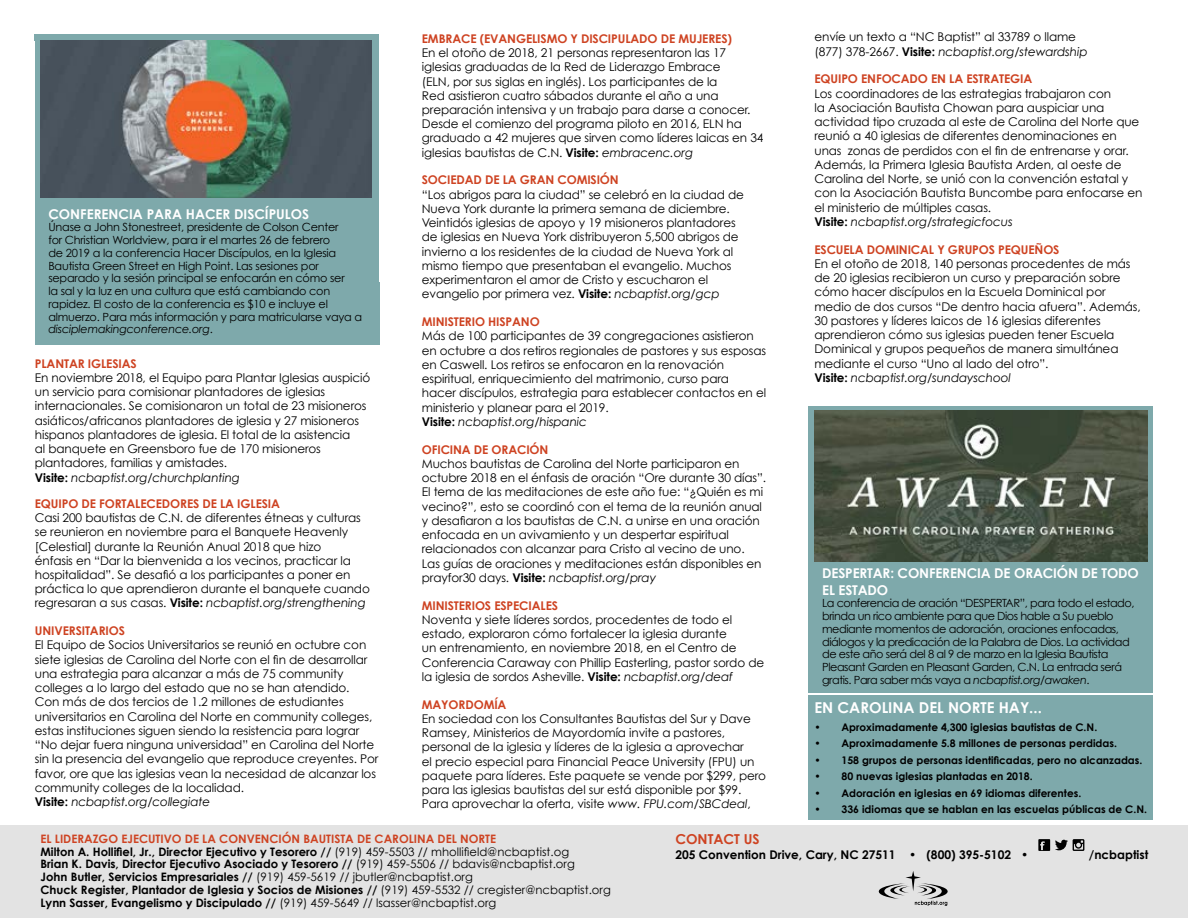
<style>
.page{position:relative;width:1188px;height:918px;background:#fff}
.page>*{position:absolute;margin:0;border:0;box-sizing:border-box;transform-origin:0 0}
.t1{font:700 15px "Century Gothic";color:#fff}
.t2{font:700 13.65px "Century Gothic";color:#ce4322}
.t3{font:700 13.5px/16.2px "Century Gothic";letter-spacing:-.01em;color:#fff}
.t4{font:12px/14.2px "Century Gothic";letter-spacing:-.01em;color:#000}
.t5{font:700 12px "Century Gothic";letter-spacing:-.01em;color:#ce4322}
.t6{font:700 12px "Century Gothic";color:#000}
.t7{font:700 11.7px/12.8px "Century Gothic";color:#000}
.t8{font:11.25px/12.8px "Century Gothic";letter-spacing:-.02em;color:#000}
.t9{font:11.25px/12.8px "Century Gothic";letter-spacing:-.04em;color:#000}
.t10{font:700 10.5px "Century Gothic";color:#000}
.s1{font-style:italic}
.s2{font-weight:700}
.s3{color:#ce4322}
.s4{font-weight:400}
</style>
<div class="page">
<div style="left:35px;top:34px;width:344px;height:311px;background:#7ea9ab"></div>
<div style="left:0;top:825px;width:1188px;height:93px;background:#e3e3e3"></div>
<svg style="left:1038px;top:839px;width:46px;height:12px"></svg>
<svg style="left:878px;top:871px;width:70px;height:35px"></svg>
<div style="left:809px;top:696px;width:344px;height:124px;background:#7ea9ab"></div>
<div style="left:809px;top:406px;width:344px;height:287px;background:#7ea9ab"></div>
<img style="left:814px;top:411px;width:333px;height:150px">
<img style="left:40px;top:40px;width:332px;height:158px">
<p class="t3" style="left:48px;top:205px;width:262px">CONFERENCIA PARA HACER DISCÍPULOS</p>
<p class="t8" style="left:48px;top:221px;width:315px">Únase a John Stonestreet, presidente de Colson Center<br>for Christian Worldview, para ir el martes 26 de febrero<br>de 2019 a la conferencia Hacer Discípulos, en la Iglesia Bautista Green Street en High Point. Las sesiones por separado y la sesión principal se enfocarán en cómo ser<br>la sal y la luz en una cultura que está cambiando con rapidez. El costo de la conferencia es $10 e incluye el almuerzo. Para más información y para matricularse vaya a <span class="s1">disciplemakingconference.org</span>.</p>
<p class="t5" style="left:35px;top:356px;width:103px">PLANTAR IGLESIAS</p>
<p class="t4" style="left:35px;top:370px;width:337px">En noviembre 2018, el Equipo para Plantar Iglesias auspició un servicio para comisionar plantadores de iglesias internacionales. Se comisionaron un total de 23 misioneros asiáticos/africanos plantadores de iglesia y 27 misioneros hispanos plantadores de iglesia. El total de la asistencia<br>al banquete en Greensboro fue de 170 misioneros plantadores, familias y amistades.<br><span class="s2">Visite:</span> <span class="s1">ncbaptist.org/churchplanting</span></p>
<p class="t5" style="left:35px;top:496px;width:247px">EQUIPO DE FORTALECEDORES DE LA IGLESIA</p>
<p class="t4" style="left:35px;top:510px;width:337px">Casi 200 bautistas de C.N. de diferentes étneas y culturas se reunieron en noviembre para el Banquete Heavenly [Celestial] durante la Reunión Anual 2018 que hizo<br>énfasis en “Dar la bienvenida a los vecinos, practicar la hospitalidad”. Se desafió a los participantes a poner en práctica lo que aprendieron durante el banquete cuando regresaran a sus casas. <span class="s2">Visite:</span> <span class="s1">ncbaptist.org/strengthening</span></p>
<p class="t5" style="left:35px;top:623px;width:92px">UNIVERSITARIOS</p>
<p class="t4" style="left:35px;top:638px;width:345px">El Equipo de Socios Universitarios se reunió en octubre con siete iglesias de Carolina del Norte con el fin de desarrollar una estrategia para alcanzar a más de 75 community colleges a lo largo del estado que no se han atendido.<br>Con más de dos tercios de 1.2 millones de estudiantes universitarios en Carolina del Norte en community colleges, estas instituciones siguen siendo la resistencia para lograr “No dejar fuera ninguna universidad” en Carolina del Norte sin la presencia del evangelio que reproduce creyentes. Por favor, ore que las iglesias vean la necesidad de alcanzar los community colleges de la localidad.<br><span class="s2">Visite:</span> <span class="s1">ncbaptist.org/collegiate</span></p>
<p class="t5" style="left:422px;top:31px;width:312px">EMBRACE (EVANGELISMO Y DISCIPULADO DE MUJERES)</p>
<p class="t4" style="left:422px;top:45px;width:343px">En el otoño de 2018, 21 personas representaron las 17 iglesias graduadas de la Red de Liderazgo Embrace<br>(ELN, por sus siglas en inglés). Los participantes de la<br>Red asistieron cuatro sábados durante el año a una preparación intensiva y un trabajo para darse a conocer.<br>Desde el comienzo del programa piloto en 2016, ELN ha graduado a 42 mujeres que sirven como líderes laicas en 34 iglesias bautistas de C.N. <span class="s2">Visite:</span> <span class="s1">embracenc.org</span></p>
<p class="t5" style="left:422px;top:173px;width:198px">SOCIEDAD DE LA GRAN COMISIÓN</p>
<p class="t4" style="left:422px;top:187px;width:324px">“Los abrigos para la ciudad” se celebró en la ciudad de Nueva York durante la primera semana de diciembre.<br>Veintidós iglesias de apoyo y 19 misioneros plantadores de iglesias en Nueva York distribuyeron 5,500 abrigos de invierno a los residentes de la ciudad de Nueva York al mismo tiempo que presentaban el evangelio. Muchos experimentaron el amor de Cristo y escucharon el evangelio por primera vez. <span class="s2">Visite:</span> <span class="s1">ncbaptist.org/gcp</span></p>
<p class="t5" style="left:422px;top:314px;width:119px">MINISTERIO HISPANO</p>
<p class="t4" style="left:422px;top:329px;width:346px">Más de 100 participantes de 39 congregaciones asistieron en octubre a dos retiros regionales de pastores y sus esposas en Caswell. Los retiros se enfocaron en la renovación espiritual, enriquecimiento del matrimonio, curso para hacer discípulos, estrategia para establecer contactos en el ministerio y planear para el 2019.<br><span class="s2">Visite:</span> <span class="s1">ncbaptist.org/hispanic</span></p>
<p class="t5" style="left:422px;top:442px;width:128px">OFICINA DE ORACIÓN</p>
<p class="t4" style="left:422px;top:456px;width:346px">Muchos bautistas de Carolina del Norte participaron en octubre 2018 en el énfasis de oración “Ore durante 30 días”.<br>El tema de las meditaciones de este año fue: “¿Quién es mi vecino?”, esto se coordinó con el tema de la reunión anual y desafiaron a los bautistas de C.N. a unirse en una oración enfocada en un avivamiento y un despertar espiritual relacionados con alcanzar para Cristo al vecino de uno.<br>Las guías de oraciones y meditaciones están disponibles en prayfor30 days. <span class="s2">Visite:</span> <span class="s1">ncbaptist.org/pray</span></p>
<p class="t5" style="left:422px;top:598px;width:138px">MINISTERIOS ESPECIALES</p>
<p class="t4" style="left:422px;top:612px;width:344px">Noventa y siete líderes sordos, procedentes de todo el estado, exploraron cómo fortalecer la iglesia durante<br>un entrenamiento, en noviembre 2018, en el Centro de Conferencia Caraway con Phillip Easterling, pastor sordo de la iglesia de sordos Asheville. <span class="s2">Visite:</span> <span class="s1">ncbaptist.org/deaf</span></p>
<p class="t5" style="left:422px;top:697px;width:86px">MAYORDOMÍA</p>
<p class="t4" style="left:422px;top:711px;width:346px">En sociedad con los Consultantes Bautistas del Sur y Dave Ramsey, Ministerios de Mayordomía invite a pastores, personal de la iglesia y líderes de la iglesia a aprovechar<br>el precio especial para Financial Peace University (FPU) un paquete para líderes. Este paquete se vende por $299, pero para las iglesias bautistas del sur está disponible por $99.<br>Para aprovechar la oferta, visite <span class="s1">www. FPU.com/SBCdeal</span>,</p>
<p class="t4" style="left:814px;top:30px;width:275px">envíe un texto a “NC Baptist” al 33789 o llame (877) 378-2667. <span class="s2">Visite:</span> <span class="s1">ncbaptist.org/stewardship</span></p>
<p class="t5" style="left:814px;top:72px;width:219px">EQUIPO ENFOCADO EN LA ESTRATEGIA</p>
<p class="t4" style="left:814px;top:86px;width:329px">Los coordinadores de las estrategias trabajaron con<br>la Asociación Bautista Chowan para auspiciar una actividad tipo cruzada al este de Carolina del Norte que reunió a 40 iglesias de diferentes denominaciones en unas zonas de perdidos con el fin de entrenarse y orar.<br>Además, la Primera Iglesia Bautista Arden, al oeste de Carolina del Norte, se unió con la convención estatal y con la Asociación Bautista Buncombe para enfocarse en el ministerio de múltiples casas.<br><span class="s2">Visite:</span> <span class="s1">ncbaptist.org/strategicfocus</span></p>
<p class="t5" style="left:814px;top:242px;width:247px">ESCUELA DOMINICAL Y GRUPOS PEQUEÑOS</p>
<p class="t4" style="left:814px;top:256px;width:328px">En el otoño de 2018, 140 personas procedentes de más de 20 iglesias recibieron un curso y preparación sobre cómo hacer discípulos en la Escuela Dominical por medio de dos cursos “De dentro hacia afuera”. Además, 30 pastores y líderes laicos de 16 iglesias diferentes aprendieron cómo sus iglesias pueden tener Escuela Dominical y grupos pequeños de manera simultánea mediante el curso “Uno al lado del otro”.<br><span class="s2">Visite:</span> <span class="s1">ncbaptist.org/sundayschool</span></p>
<p class="t3" style="left:822px;top:565px;width:318px">DESPERTAR: CONFERENCIA DE ORACIÓN DE TODO<br>EL ESTADO</p>
<p class="t9" style="left:822px;top:597px;width:314px">La conferencia de oración “DESPERTAR”, para todo el estado, brinda un rico ambiente para que Dios hable a Su pueblo mediante momentos de adoración, oraciones enfocadas, diálogos y la predicación de la Palabra de Dios. La actividad de este año será del 8 al 9 de marzo en la Iglesia Bautista Pleasant Garden en Pleasant Garden, C.N. La entrada será gratis. Para saber más vaya a <span class="s1">ncbaptist.org/awaken</span>.</p>
<p class="t1" style="left:814px;top:698px;width:229px">EN CAROLINA DEL NORTE HAY...</p>
<p class="t10" style="left:814px;top:721px;width:284px">• Aproximadamente 4,300 iglesias bautistas de C.N.</p>
<p class="t10" style="left:814px;top:737px;width:304px">• Aproximadamente 5.8 millones de personas perdidas.</p>
<p class="t10" style="left:814px;top:754px;width:329px">• 158 grupos de personas identificadas, pero no alcanzadas.</p>
<p class="t10" style="left:814px;top:770px;width:220px">• 80 nuevas iglesias plantadas en 2018.</p>
<p class="t10" style="left:814px;top:787px;width:268px">• Adoración en iglesias en 69 idiomas diferentes.</p>
<p class="t10" style="left:814px;top:803px;width:334px">• 336 idiomas que se hablan en las escuelas públicas de C.N.</p>
<p class="t7" style="left:40px;top:832px;width:572px"><span class="s3">EL LIDERAZGO EJECUTIVO DE LA CONVENCIÓN BAUTISTA DE CAROLINA DEL NORTE<br></span>Milton A. Hollifiel, Jr., Director Ejecutivo y Tesorero // <span class="s4">(919) 459-5503 // mhollifield@ncbaptist.og<br></span>Brian K. Davis, Director Ejecutivo Asociado y Tesorero // <span class="s4">(919) 459-5506 // bdavis@ncbaptist.org<br></span>John Butler, Servicios Empresariales // <span class="s4">(919) 459-5619 // jbutler@ncbaptist.org<br></span>Chuck Register, Plantador de Iglesia y Socios de Misiones // <span class="s4">(919) 459-5532 // cregister@ncbaptist.org </span>Lynn Sasser, Evangelismo y Discipulado // <span class="s4">(919) 459-5649 // lsasser@ncbaptist.org</span></p>
<p class="t2" style="left:675px;top:830px;width:86px">CONTACT US</p>
<p class="t6" style="left:675px;top:847px;width:355px">205 Convention Drive, Cary, NC 27511 • (800) 395-5102 •</p>
<p class="t6" style="left:1089px;top:847px;width:61px">/ncbaptist</p>
</div>
